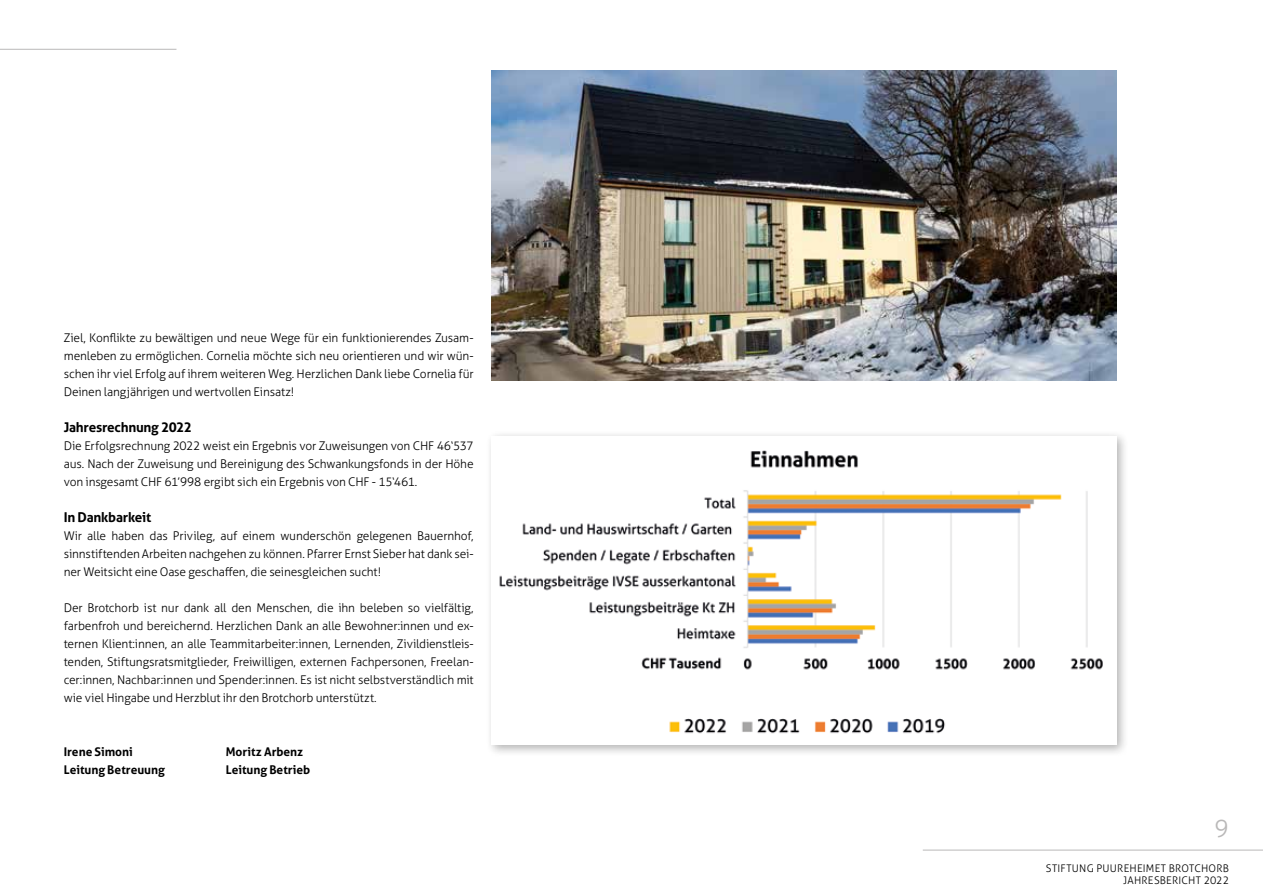
<style>
.page{position:relative;width:1263px;height:893px;background:#fff}
.page>*{position:absolute;margin:0;border:0;box-sizing:border-box;transform-origin:0 0}
.t1{font:300 24px "Aller";color:#b9b8b8}
.t2{font:700 13.5px "Aller";letter-spacing:-.015em;color:#000}
.t3{font:300 12px/18px "Aller";letter-spacing:-.015em;color:#000;text-align:justify}
.t4{font:700 12px "Aller";letter-spacing:-.005em;color:#000}
.t5{font:300 10.5px/12.6px "Aller";letter-spacing:.02em;color:#000;text-align:right}
</style>
<div class="page">
<hr style="left:923px;top:850px;width:340px;height:1px;background:#b9b8b8">
<hr style="left:0;top:49px;width:176px;height:1px;background:#b9b8b8">
<div style="left:486px;top:430px;width:643px;height:327px;background:#000;opacity:.3"></div>
<img style="left:492px;top:436px;width:625px;height:309px">
<img style="left:492px;top:70px;width:625px;height:311px">
<p class="t3" style="left:64px;top:329px;width:411px">Ziel, Konflikte zu bewältigen und neue Wege für ein funktionierendes Zusam&shy;menleben zu ermöglichen. Cornelia möchte sich neu orientieren und wir wün&shy;schen ihr viel Erfolg auf ihrem weiteren Weg. Herzlichen Dank liebe Cornelia für Deinen langjährigen und wertvollen Einsatz!</p>
<p class="t2" style="left:64px;top:419px;width:130px">Jahresrechnung 2022</p>
<p class="t3" style="left:64px;top:437px;width:411px">Die Erfolgsrechnung 2022 weist ein Ergebnis vor Zuweisungen von CHF 46‘537 aus. Nach der Zuweisung und Bereinigung des Schwankungsfonds in der Höhe von insgesamt CHF 61’998 ergibt sich ein Ergebnis von CHF - 15‘461.</p>
<p class="t2" style="left:64px;top:509px;width:89px">In Dankbarkeit</p>
<p class="t3" style="left:64px;top:527px;width:411px">Wir alle haben das Privileg, auf einem wunderschön gelegenen Bauernhof, sinnstiftenden Arbeiten nachgehen zu können. Pfarrer Ernst Sieber hat dank sei&shy;ner Weitsicht eine Oase geschaffen, die seinesgleichen sucht!</p>
<p class="t3" style="left:64px;top:599px;width:411px">Der Brotchorb ist nur dank all den Menschen, die ihn beleben so vielfältig, farbenfroh und bereichernd. Herzlichen Dank an alle Bewohner:innen und ex&shy;ternen Klient:innen, an alle Teammitarbeiter:innen, Lernenden, Zivildienstleis&shy;tenden, Stiftungsratsmitglieder, Freiwilligen, externen Fachpersonen, Freelan&shy;cer:innen, Nachbar:innen und Spender:innen. Es ist nicht selbstverständlich mit wie viel Hingabe und Herzblut ihr den Brotchorb unterstützt.</p>
<p class="t4" style="left:64px;top:744px;width:70px">Irene Simoni</p>
<p class="t4" style="left:226px;top:744px;width:79px">Moritz Arbenz</p>
<p class="t4" style="left:64px;top:762px;width:103px">Leitung Betreuung</p>
<p class="t4" style="left:226px;top:762px;width:86px">Leitung Betrieb</p>
<h1 class="t1" style="left:1214px;top:814px;width:16px">9</h1>
<p class="t5" style="left:1046px;top:862px;width:185px">STIFTUNG PUUREHEIMET BROTCHORB<br>JAHRESBERICHT 2022</p>
</div>
